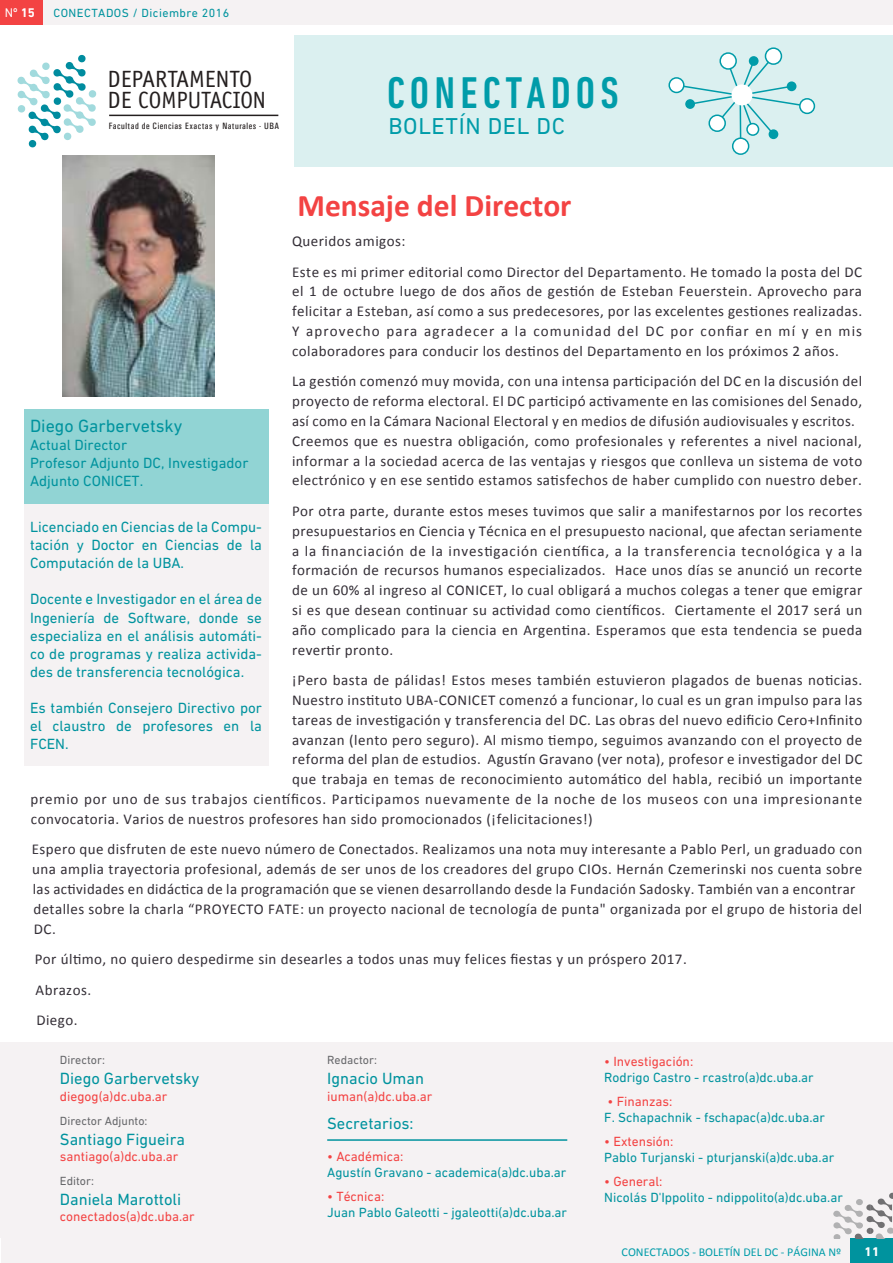
<style>
.page{position:relative;width:893px;height:1263px;background:#fff}
.page>*{position:absolute;margin:0;border:0;box-sizing:border-box;transform-origin:0 0}
.t1{font:500 condensed 45.3px "DIN Next LT Pro";letter-spacing:.115em;color:#009ca9}
.t2{font:700 31.5px "Calibri";color:#f34343}
.t3{font:23.55px/21px "Officina Sans";color:#241f1f}
.t4{font:23.4px "DIN Next LT Pro";letter-spacing:.03em;color:#009ca9}
.t5{font:18px "DIN Next LT Pro";color:#00939e}
.t6{font:16.5px "DIN Next LT Pro";color:#00939e}
.t7{font:15px/19.8px "Calibri";letter-spacing:.03em;color:#332e36}
.t8{font:15px/18px "DIN Next LT Pro";color:#00939e;text-align:justify}
.t9{font:15px "Calibri";letter-spacing:.055em;color:#332e36}
.t10{font:13.5px "DIN Next LT Pro";color:#00939e}
.t11{font:13.5px "DIN Next LT Pro";color:#f34343}
.t12{font:12.75px "DIN Next LT Pro";color:#fff}
.t13{font:700 12.75px "DIN Next LT Pro";color:#fff;scale:1.1 1}
.t14{font:12px "DIN Next LT Pro";color:#67686b}
.t15{font:12px "Calibri";color:#009ca9}
.t16{font:12px "DIN Next LT Pro";letter-spacing:.04em;color:#00939e}
.t17{font:9.15px "Univers Condensed";letter-spacing:.055em;color:#241f1f}
.s1{font-weight:700}
</style>
<div class="page">
<div style="left:25px;top:504px;width:244px;height:261px;background:#f5f2f3"></div>
<div style="left:0;top:1042px;width:893px;height:196px;background:#f5f2f3"></div>
<div style="left:1px;top:1238px;width:849px;height:25px;background:#f5f2f3"></div>
<div style="left:850px;top:1238px;width:43px;height:25px;background:#00939e"></div>
<hr style="left:327px;top:1139px;width:240px;height:2px;background:#00939e">
<svg style="left:833px;top:1193px;width:60px;height:45px"></svg>
<div style="left:0;top:0;width:42px;height:25px;background:#f34343"></div>
<div style="left:43px;top:0;width:850px;height:25px;background:#f5f2f3"></div>
<div style="left:25px;top:410px;width:244px;height:94px;background:#91d4d4"></div>
<div style="left:295px;top:35px;width:598px;height:132px;background:#dbf0f0"></div>
<div style="left:669px;top:78px;width:15px;height:14px;background:#fff;border-radius:50%"></div>
<div style="left:668px;top:77px;width:17px;height:16px;border:2px solid #009ca9;border-radius:50%"></div>
<div style="left:800px;top:99px;width:14px;height:14px;background:#fff;border-radius:50%"></div>
<div style="left:799px;top:98px;width:16px;height:16px;border:2px solid #009ca9;border-radius:50%"></div>
<div style="left:769px;top:129px;width:9px;height:10px;background:#009ca9;border-radius:50%"></div>
<div style="left:719px;top:52px;width:18px;height:18px;border:2px solid #009ca9;border-radius:50%"></div>
<hr style="left:739px;top:96px;width:2px;height:50px;background:#009ca9">
<div style="left:733px;top:138px;width:16px;height:16px;background:#fff;border-radius:50%"></div>
<div style="left:732px;top:137px;width:17px;height:18px;border:2px solid #009ca9;border-radius:50%"></div>
<svg style="left:675px;top:54px;width:134px;height:82px"></svg>
<div style="left:709px;top:115px;width:16px;height:16px;background:#fff;border-radius:50%"></div>
<div style="left:708px;top:114px;width:18px;height:18px;border:2px solid #009ca9;border-radius:50%"></div>
<div style="left:765px;top:48px;width:16px;height:16px;background:#fff;border-radius:50%"></div>
<div style="left:765px;top:47px;width:17px;height:18px;border:2px solid #009ca9;border-radius:50%"></div>
<div style="left:731px;top:84px;width:21px;height:21px;background:#fff;border-radius:50%"></div>
<svg style="left:17px;top:54px;width:80px;height:94px"></svg>
<hr style="left:109px;top:115px;width:169px;height:1px;background:#241f1f">
<img style="left:62px;top:155px;width:153px;height:241px">
<p class="t12" style="left:4px;top:1px;width:32px">Nº <span class="s1">09</span></p>
<p class="t12" style="left:5px;top:6px;width:32px">Nº <span class="s1">15</span></p>
<p class="t16" style="left:53px;top:6px;width:177px">CONECTADOS / Diciembre 2016</p>
<h3 class="t3" style="left:108px;top:69px;width:160px">DEPARTAMENTO<br>DE COMPUTACION</h3>
<p class="t17" style="left:109px;top:120px;width:172px">Facultad de Ciencias Exactas y Naturales - UBA</p>
<h1 class="t1" style="left:387px;top:67px;width:233px">CONECTADOS</h1>
<h3 class="t4" style="left:388px;top:112px;width:178px">BOLETÍN DEL DC</h3>
<h2 class="t2" style="left:298px;top:186px;width:275px">Mensaje del Director</h2>
<p class="t7" style="left:292px;top:226px;width:571px;line-height:30.6px">Queridos amigos:<br>Este es mi primer editorial como Director del Departamento. He tomado la posta del DC</p>
<p class="t7" style="left:292px;top:282px;width:572px;text-align:justify">el 1 de octubre luego de dos años de gestión de Esteban Feuerstein. Aprovecho para felicitar a Esteban, así como a sus predecesores, por las excelentes gestiones realizadas.<br>Y aprovecho para agradecer a la comunidad del DC por confiar en mí y en mis colaboradores para conducir los destinos del Departamento en los próximos 2 años.</p>
<p class="t7" style="left:292px;top:372px;width:572px">La gestión comenzó muy movida, con una intensa participación del DC en la discusión del proyecto de reforma electoral. El DC participó activamente en las comisiones del Senado, así como en la Cámara Nacional Electoral y en medios de difusión audiovisuales y escritos.<br>Creemos que es nuestra obligación, como profesionales y referentes a nivel nacional, informar a la sociedad acerca de las ventajas y riesgos que conlleva un sistema de voto electrónico y en ese sentido estamos satisfechos de haber cumplido con nuestro deber.</p>
<p class="t7" style="left:292px;top:501px;width:572px;text-align:justify">Por otra parte, durante estos meses tuvimos que salir a manifestarnos por los recortes presupuestarios en Ciencia y Técnica en el presupuesto nacional, que afectan seriamente a la financiación de la investigación científica, a la transferencia tecnológica y a la formación de recursos humanos especializados. Hace unos días se anunció un recorte de un 60% al ingreso al CONICET, lo cual obligará a muchos colegas a tener que emigrar si es que desean continuar su actividad como científicos. Ciertamente el 2017 será un año complicado para la ciencia en Argentina. Esperamos que esta tendencia se pueda revertir pronto.</p>
<p class="t7" style="left:292px;top:670px;width:572px">¡Pero basta de pálidas! Estos meses también estuvieron plagados de buenas noticias.</p>
<p class="t7" style="left:292px;top:690px;width:572px">Nuestro instituto UBA-CONICET comenzó a funcionar, lo cual es un gran impulso para las</p>
<p class="t7" style="left:292px;top:710px;width:572px">tareas de investigación y transferencia del DC. Las obras del nuevo edificio Cero+Infinito</p>
<p class="t7" style="left:292px;top:730px;width:572px">avanzan (lento pero seguro). Al mismo tiempo, seguimos avanzando con el proyecto de</p>
<p class="t7" style="left:292px;top:749px;width:572px">reforma del plan de estudios. Agustín Gravano (ver nota), profesor e investigador del DC</p>
<p class="t7" style="left:292px;top:769px;width:572px">que trabaja en temas de reconocimiento automático del habla, recibió un importante</p>
<p class="t9" style="left:30px;top:789px;width:833px">premio por uno de sus trabajos científicos. Participamos nuevamente de la noche de los museos con una impresionante</p>
<p class="t7" style="left:31px;top:809px;width:563px">convocatoria. Varios de nuestros profesores han sido promocionados (¡felicitaciones!)</p>
<p class="t7" style="left:32px;top:839px;width:832px">Espero que disfruten de este nuevo número de Conectados. Realizamos una nota muy interesante a Pablo Perl, un graduado con una amplia trayectoria profesional, además de ser unos de los creadores del grupo CIOs. Hernán Czemerinski nos cuenta sobre las actividades en didáctica de la programación que se vienen desarrollando desde la Fundación Sadosky. También van a encontrar detalles sobre la charla “PROYECTO FATE: un proyecto nacional de tecnología de punta" organizada por el grupo de historia del DC.</p>
<p class="t7" style="left:35px;top:944px;width:654px;line-height:30.6px">Por último, no quiero despedirme sin desearles a todos unas muy felices fiestas y un próspero 2017.<br>Abrazos.<br>Diego.</p>
<p class="t14" style="left:327px;top:1053px;width:51px">Redactor:</p>
<p class="t6" style="left:327px;top:1069px;width:98px">Ignacio Uman</p>
<p class="t11" style="left:327px;top:1088px;width:107px">iuman(a)dc.uba.ar</p>
<p class="t5" style="left:30px;top:415px;width:154px">Diego Garbervetsky</p>
<p class="t8" style="left:30px;top:435px;width:220px;text-align:left">Actual Director<br>Profesor Adjunto DC, Investigador<br>Adjunto CONICET.</p>
<p class="t8" style="left:30px;top:518px;width:233px">Licenciado en Ciencias de la Compu&shy;tación y Doctor en Ciencias de la Computación de la UBA.</p>
<p class="t8" style="left:30px;top:590px;width:233px">Docente e Investigador en el área de Ingeniería de Software, donde se especializa en el análisis automáti&shy;co de programas y realiza activida&shy;des de transferencia tecnológica.</p>
<p class="t8" style="left:30px;top:698px;width:233px">Es también Consejero Directivo por el claustro de profesores en la FCEN.</p>
<p class="t11" style="left:604px;top:1053px;width:91px">• Investigación:</p>
<p class="t10" style="left:604px;top:1069px;width:211px">Rodrigo Castro - rcastro(a)dc.uba.ar</p>
<p class="t11" style="left:607px;top:1093px;width:67px">• Finanzas:</p>
<p class="t10" style="left:604px;top:1109px;width:222px">F. Schapachnik - fschapac(a)dc.uba.ar</p>
<p class="t11" style="left:604px;top:1133px;width:71px">• Extensión:</p>
<p class="t10" style="left:604px;top:1150px;width:232px">Pablo Turjanski - pturjanski(a)dc.uba.ar</p>
<p class="t11" style="left:604px;top:1174px;width:60px">• General:</p>
<p class="t10" style="left:604px;top:1190px;width:240px">Nicolás D'Ippolito - ndippolito(a)dc.uba.ar</p>
<p class="t14" style="left:60px;top:1053px;width:47px">Director:</p>
<p class="t6" style="left:60px;top:1069px;width:141px">Diego Garbervetsky</p>
<p class="t11" style="left:60px;top:1088px;width:109px">diegog(a)dc.uba.ar</p>
<p class="t14" style="left:60px;top:1114px;width:89px">Director Adjunto:</p>
<p class="t6" style="left:60px;top:1129px;width:127px">Santiago Figueira</p>
<p class="t11" style="left:60px;top:1148px;width:120px">santiago(a)dc.uba.ar</p>
<p class="t14" style="left:60px;top:1174px;width:36px">Editor:</p>
<p class="t6" style="left:60px;top:1190px;width:123px">Daniela Marottoli</p>
<p class="t11" style="left:60px;top:1209px;width:136px">conectados(a)dc.uba.ar</p>
<p class="t6" style="left:327px;top:1114px;width:88px">Secretarios:</p>
<p class="t11" style="left:327px;top:1148px;width:78px">• Académica:</p>
<p class="t10" style="left:327px;top:1164px;width:241px">Agustín Gravano - academica(a)dc.uba.ar</p>
<p class="t11" style="left:327px;top:1188px;width:59px">• Técnica:</p>
<p class="t10" style="left:327px;top:1205px;width:241px">Juan Pablo Galeotti - jgaleotti(a)dc.uba.ar</p>
<p class="t15" style="left:622px;top:1244px;width:221px">CONECTADOS - BOLETÍN DEL DC - PÁGINA Nº</p>
<p class="t13" style="left:864px;top:1244px;width:16px">11</p>
</div>
